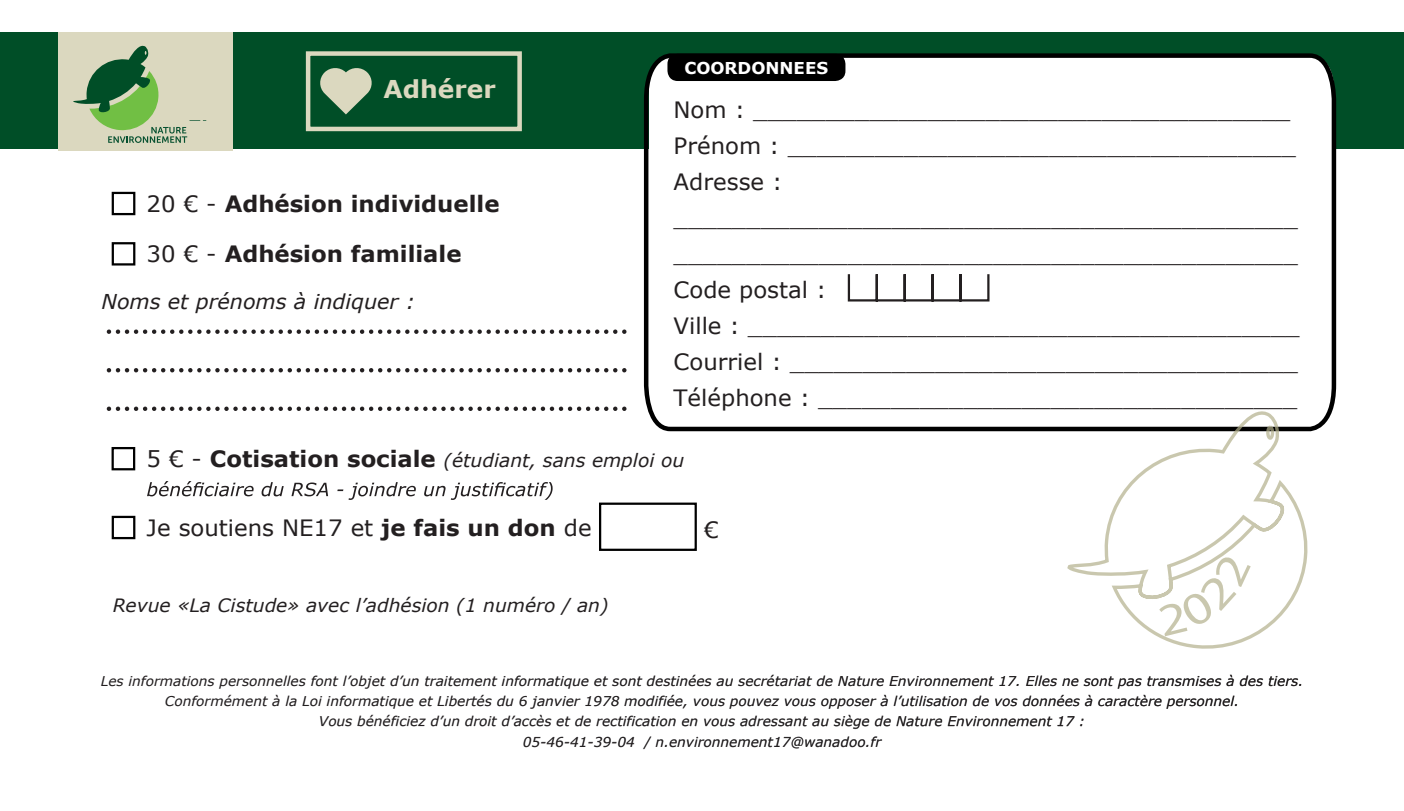
<style>
.page{position:relative;width:1404px;height:811px;background:#fff}
.page>*{position:absolute;margin:0;border:0;box-sizing:border-box;transform-origin:0 0}
.t1{font:700 24.53px "Verdana";color:#dbd8bf}
.t2{font:22.5px/36px "Verdana";color:#231f20}
.t3{font:700 22.5px "Verdana";color:#231f20}
.t4{font:italic 20.47px "Verdana";color:#231f20}
.t5{font:italic 18.45px "Verdana";color:#231f20}
.t6{font:700 16.43px "Verdana";color:#fff}
.t7{font:700 15.75px "Verdana";color:#fff}
.t8{font:italic 13.5px/20.2px "Verdana";color:#231f20;text-align:center}
.s1{font-weight:400}
.s2{font-style:normal;font-size:22.5px}
.s3{font-weight:700;font-style:normal;font-size:22.5px}
.s4{font-weight:700}
</style>
<div class="page">
<div style="left:0;top:32px;width:1403px;height:117px;background:#004e27"></div>
<svg style="left:643px;top:53px;width:694px;height:379px"></svg>
<div style="left:112px;top:192px;width:23px;height:23px;background:#fff;border:2px solid #000"></div>
<div style="left:112px;top:242px;width:23px;height:23px;background:#fff;border:2px solid #000"></div>
<svg style="left:109px;top:329px;width:518px;height:5px"></svg>
<svg style="left:109px;top:368px;width:518px;height:4px"></svg>
<svg style="left:109px;top:406px;width:518px;height:5px"></svg>
<div style="left:112px;top:516px;width:23px;height:23px;background:#fff;border:2px solid #000"></div>
<div style="left:599px;top:502px;width:97px;height:49px;border:2px solid #000"></div>
<div style="left:111px;top:447px;width:24px;height:23px;background:#fff;border:2px solid #000"></div>
<svg style="left:147px;top:481px;width:405px;height:19px"></svg>
<div style="left:667px;top:54px;width:178px;height:27px;background:#000;border-radius:10px"></div>
<svg style="left:846px;top:272px;width:144px;height:31px"></svg>
<div style="left:306px;top:51px;width:216px;height:80px;border:4px solid #dbd8bf"></div>
<svg style="left:320px;top:68px;width:52px;height:46px"></svg>
<div style="left:58px;top:32px;width:175px;height:118px;background:#dbd8bf"></div>
<svg style="left:73px;top:45px;width:134px;height:98px"></svg>
<svg style="left:1067px;top:411px;width:240px;height:238px"></svg>
<svg style="left:102px;top:677px;width:21px;height:9px"></svg>
<svg style="left:129px;top:675px;width:176px;height:13px"></svg>
<svg style="left:311px;top:675px;width:108px;height:13px"></svg>
<svg style="left:425px;top:675px;width:163px;height:13px"></svg>
<svg style="left:594px;top:675px;width:238px;height:11px"></svg>
<svg style="left:838px;top:676px;width:45px;height:10px"></svg>
<svg style="left:889px;top:676px;width:129px;height:10px"></svg>
<svg style="left:1026px;top:675px;width:30px;height:11px"></svg>
<svg style="left:1062px;top:676px;width:79px;height:12px"></svg>
<svg style="left:1147px;top:675px;width:86px;height:11px"></svg>
<svg style="left:1239px;top:675px;width:23px;height:11px"></svg>
<svg style="left:1268px;top:676px;width:32px;height:10px"></svg>
<svg style="left:166px;top:695px;width:114px;height:11px"></svg>
<svg style="left:286px;top:696px;width:10px;height:10px"></svg>
<svg style="left:302px;top:696px;width:111px;height:13px"></svg>
<svg style="left:419px;top:695px;width:72px;height:11px"></svg>
<svg style="left:497px;top:696px;width:16px;height:10px"></svg>
<svg style="left:519px;top:695px;width:167px;height:14px"></svg>
<svg style="left:694px;top:698px;width:121px;height:11px"></svg>
<svg style="left:821px;top:695px;width:66px;height:14px"></svg>
<svg style="left:894px;top:696px;width:72px;height:10px"></svg>
<svg style="left:973px;top:696px;width:15px;height:10px"></svg>
<svg style="left:995px;top:695px;width:97px;height:11px"></svg>
<svg style="left:1098px;top:695px;width:138px;height:14px"></svg>
<svg style="left:320px;top:715px;width:139px;height:11px"></svg>
<svg style="left:465px;top:715px;width:86px;height:11px"></svg>
<svg style="left:557px;top:716px;width:118px;height:10px"></svg>
<svg style="left:682px;top:719px;width:15px;height:7px"></svg>
<svg style="left:704px;top:716px;width:124px;height:10px"></svg>
<svg style="left:834px;top:715px;width:35px;height:14px"></svg>
<svg style="left:875px;top:716px;width:15px;height:10px"></svg>
<svg style="left:896px;top:716px;width:178px;height:10px"></svg>
<svg style="left:523px;top:736px;width:111px;height:11px"></svg>
<svg style="left:643px;top:736px;width:239px;height:12px"></svg>
<svg style="left:1157px;top:554px;width:93px;height:82px"></svg>
<h1 class="t1" style="left:383px;top:72px;width:114px">Adhérer</h1>
<h2 class="t3" style="left:147px;top:188px;width:354px"><span class="s1">20 € -</span> Adhésion individuelle</h2>
<h2 class="t3" style="left:147px;top:238px;width:316px"><span class="s1">30 € -</span> Adhésion familiale</h2>
<h3 class="t4" style="left:101px;top:288px;width:315px">Noms et prénoms à indiquer :</h3>
<p class="t6" style="left:684px;top:56px;width:145px">COORDONNEES</p>
<p class="t7" style="left:639px;top:62px;width:138px">COORDONNEES</p>
<p class="t2" style="left:673px;top:91px;width:627px">Nom : _____________________________________ Prénom : ___________________________________ Adresse : ___________________________________________ ___________________________________________ Code postal :<br>Ville : ______________________________________ Courriel : ___________________________________ Téléphone : _________________________________</p>
<h3 class="t5" style="left:146px;top:448px;width:539px"><span class="s2">5 € -</span> <span class="s3">Cotisation sociale</span> (étudiant, sans emploi ou</h3>
<h2 class="t2" style="left:147px;top:510px;width:446px">Je soutiens NE17 et <span class="s4">je fais un don</span> de</h2>
<h2 class="t2" style="left:704px;top:511px;width:16px">€</h2>
<h3 class="t5" style="left:113px;top:592px;width:497px">Revue «La Cistude» avec l’adhésion (1 numéro / an)</h3>
<p class="t8" style="left:101px;top:670px;width:1203px">Les informations personnelles font l’objet d’un traitement informatique et sont destinées au secrétariat de Nature Environnement 17. Elles ne sont pas transmises à des tiers.<br>Conformément à la Loi informatique et Libertés du 6 janvier 1978 modifiée, vous pouvez vous opposer à l’utilisation de vos données à caractère personnel.<br>Vous bénéficiez d’un droit d’accès et de rectification en vous adressant au siège de Nature Environnement 17 :<br>05-46-41-39-04 / n.environnement17@wanadoo.fr</p>
</div>
